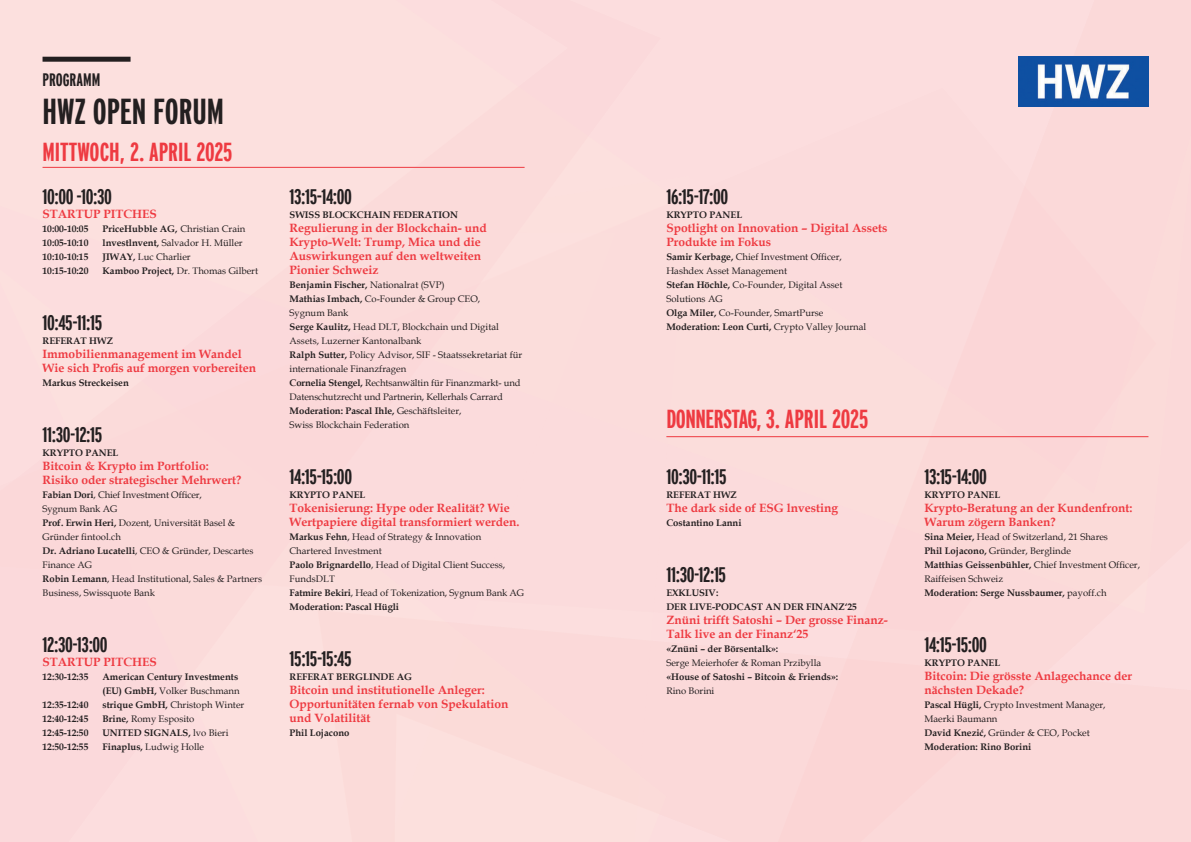
<style>
.page{position:relative;width:1191px;height:842px;background:#fff}
.page>*{position:absolute;margin:0;border:0;box-sizing:border-box;transform-origin:0 0}
.t1{font:700 extra-condensed 36px "Interstate";color:#231f20}
.t2{font:700 extra-condensed 26px "Interstate";letter-spacing:-.005em;color:#ee3a41}
.t3{font:700 extra-condensed 21px "Interstate";letter-spacing:-.02em;color:#231f20}
.t4{font:700 extra-condensed 18px "Interstate";letter-spacing:-.005em;color:#231f20}
.t5{font:700 12px/14px "Book Antiqua";color:#ee3a41}
.t6{font:9.5px/14px "Book Antiqua";color:#231f20}
.t7{font:700 9.5px/14px "Book Antiqua";color:#231f20}
.s1{font-weight:400}
.s2{font-weight:700}
</style>
<div class="page">
<div style="left:0;top:0;width:661px;height:842px;background:#fcddde"></div>
<div style="left:0;top:88px;width:734px;height:545px;background:#fbdbdc"></div>
<div style="left:734px;top:0;width:457px;height:610px;background:#fbdbdb"></div>
<div style="left:317px;top:610px;width:874px;height:232px;background:#fbd9d9"></div>
<div style="left:43px;top:57px;width:88px;height:5px;background:#231f20"></div>
<hr style="left:43px;top:167px;width:481px;height:1px;background:#ee3a41">
<hr style="left:666px;top:436px;width:482px;height:1px;background:#ee3a41">
<img style="left:1018px;top:57px;width:130px;height:49px">
<h3 class="t4" style="left:43px;top:70px;width:59px">PROGRAMM</h3>
<h1 class="t1" style="left:43px;top:91px;width:183px">HWZ OPEN FORUM</h1>
<h2 class="t2" style="left:43px;top:137px;width:192px">MITTWOCH, 2. APRIL 2025</h2>
<h3 class="t3" style="left:43px;top:185px;width:71px">10:00 -10:30</h3>
<p class="t5" style="left:43px;top:207px;width:116px">STARTUP PITCHES</p>
<p class="t7" style="left:43px;top:222px;width:47px">10:00-10:05</p>
<p class="t7" style="left:103px;top:222px;width:144px">PriceHubble AG, <span class="s1">Christian Crain</span></p>
<p class="t7" style="left:43px;top:236px;width:47px">10:05-10:10</p>
<p class="t6" style="left:103px;top:236px;width:142px"><span class="s2">lnvestlnvent,</span> Salvador H. Müller</p>
<p class="t7" style="left:43px;top:250px;width:47px">10:10-10:15</p>
<p class="t6" style="left:103px;top:250px;width:90px"><span class="s2">JIWAY,</span> Luc Charlier</p>
<p class="t7" style="left:43px;top:264px;width:47px">10:15-10:20</p>
<p class="t6" style="left:103px;top:264px;width:157px"><span class="s2">Kamboo Project,</span> Dr. Thomas Gilbert</p>
<h3 class="t3" style="left:43px;top:311px;width:61px">10:45-11:15</h3>
<p class="t7" style="left:43px;top:334px;width:72px">REFERAT HWZ</p>
<p class="t5" style="left:43px;top:347px;width:215px">Immobilienmanagement im Wandel<br>Wie sich Profis auf morgen vorbereiten</p>
<p class="t7" style="left:43px;top:376px;width:88px">Markus Streckeisen</p>
<h3 class="t3" style="left:43px;top:423px;width:61px">11:30-12:15</h3>
<p class="t7" style="left:43px;top:446px;width:77px">KRYPTO PANEL</p>
<p class="t5" style="left:43px;top:459px;width:200px">Bitcoin &amp; Krypto im Portfolio:<br>Risiko oder strategischer Mehrwert?</p>
<p class="t6" style="left:43px;top:488px;width:221px"><span class="s2">Fabian Dori</span>, Chief Investment Officer,<br>Sygnum Bank AG<br><span class="s2">Prof. Erwin Heri,</span> Dozent, Universität Basel &amp;<br>Gründer fintool.ch<br><span class="s2">Dr. Adriano Lucatelli</span>, CEO &amp; Gründer, Descartes<br>Finance AG<br><span class="s2">Robin Lemann</span>, Head Institutional, Sales &amp; Partners<br>Business, Swissquote Bank</p>
<h3 class="t3" style="left:43px;top:633px;width:67px">12:30-13:00</h3>
<p class="t5" style="left:43px;top:655px;width:116px">STARTUP PITCHES</p>
<p class="t7" style="left:43px;top:670px;width:47px">12:30-12:35</p>
<p class="t7" style="left:103px;top:670px;width:138px">American Century Investments (EU) GmbH, <span class="s1">Volker Buschmann</span></p>
<p class="t7" style="left:43px;top:698px;width:47px">12:35-12:40</p>
<p class="t6" style="left:103px;top:698px;width:143px"><span class="s2">strique GmbH,</span> Christoph Winter</p>
<p class="t7" style="left:43px;top:712px;width:47px">12:40-12:45</p>
<p class="t6" style="left:103px;top:712px;width:93px"><span class="s2">Brine,</span> Romy Esposito</p>
<p class="t7" style="left:43px;top:726px;width:47px">12:45-12:50</p>
<p class="t7" style="left:103px;top:726px;width:127px">UNITED SIGNALS, <span class="s1">lvo Bieri</span></p>
<p class="t7" style="left:43px;top:740px;width:47px">12:50-12:55</p>
<p class="t6" style="left:103px;top:740px;width:103px"><span class="s2">Finaplus,</span> Ludwig Holle</p>
<h3 class="t3" style="left:289px;top:185px;width:64px">13:15-14:00</h3>
<p class="t7" style="left:289px;top:208px;width:170px">SWISS BLOCKCHAIN FEDERATION</p>
<p class="t5" style="left:289px;top:221px;width:199px">Regulierung in der Blockchain- und<br>Krypto-Welt: Trump, Mica und die<br>Auswirkungen auf den weltweiten<br>Pionier Schweiz</p>
<p class="t6" style="left:289px;top:278px;width:234px"><span class="s2">Benjamin Fischer,</span> Nationalrat (SVP)<br><span class="s2">Mathias Imbach,</span> Co-Founder &amp; Group CEO,<br>Sygnum Bank<br><span class="s2">Serge Kaulitz,</span> Head DLT, Blockchain und Digital Assets, Luzerner Kantonalbank<br><span class="s2">Ralph Sutter,</span> Policy Advisor, SIF - Staatssekretariat für internationale Finanzfragen<br><span class="s2">Cornelia Stengel,</span> Rechtsanwältin für Finanzmarkt- und Datenschutzrecht und Partnerin, Kellerhals Carrard <span class="s2">Moderation: Pascal Ihle,</span> Geschäftsleiter,<br>Swiss Blockchain Federation</p>
<h3 class="t3" style="left:289px;top:465px;width:64px">14:15-15:00</h3>
<p class="t7" style="left:289px;top:488px;width:77px">KRYPTO PANEL</p>
<p class="t5" style="left:289px;top:501px;width:231px">Tokenisierung: Hype oder Realität? Wie<br>Wertpapiere digital transformiert werden.</p>
<p class="t6" style="left:289px;top:530px;width:236px"><span class="s2">Markus Fehn</span>, Head of Strategy &amp; Innovation Chartered Investment<br><span class="s2">Paolo Brignardello</span>, Head of Digital Client Success, FundsDLT<br><span class="s2">Fatmire Bekiri</span>, Head of Tokenization, Sygnum Bank AG <span class="s2">Moderation: Pascal Hügli</span></p>
<h3 class="t3" style="left:289px;top:647px;width:64px">15:15-15:45</h3>
<p class="t7" style="left:289px;top:670px;width:124px">REFERAT BERGLINDE AG</p>
<p class="t5" style="left:289px;top:683px;width:220px">Bitcoin und institutionelle Anleger:<br>Opportunitäten fernab von Spekulation und Volatilität</p>
<p class="t7" style="left:289px;top:726px;width:61px">Phil Lojacono</p>
<h3 class="t3" style="left:666px;top:185px;width:63px">16:15-17:00</h3>
<p class="t7" style="left:666px;top:208px;width:77px">KRYPTO PANEL</p>
<p class="t5" style="left:666px;top:221px;width:222px">Spotlight on Innovation – Digital Assets<br>Produkte im Fokus</p>
<p class="t6" style="left:666px;top:250px;width:201px"><span class="s2">Samir Kerbage,</span> Chief Investment Officer, Hashdex Asset Management<br><span class="s2">Stefan Höchle,</span> Co-Founder, Digital Asset Solutions AG<br><span class="s2">Olga Miler,</span> Co-Founder, SmartPurse <span class="s2">Moderation: Leon Curti,</span> Crypto Valley Journal</p>
<h2 class="t2" style="left:666px;top:405px;width:203px">DONNERSTAG, 3. APRIL 2025</h2>
<h3 class="t3" style="left:666px;top:465px;width:62px">10:30-11:15</h3>
<p class="t7" style="left:666px;top:488px;width:72px">REFERAT HWZ</p>
<p class="t5" style="left:666px;top:501px;width:173px">The dark side of ESG lnvesting</p>
<p class="t7" style="left:666px;top:516px;width:77px">Costantino Lanni</p>
<h3 class="t3" style="left:666px;top:563px;width:61px">11:30-12:15</h3>
<p class="t7" style="left:666px;top:586px;width:192px">EXKLUSIV:<br>DER LIVE-PODCAST AN DER FINANZ‘25</p>
<p class="t5" style="left:666px;top:613px;width:223px">Znüni trifft Satoshi – Der grosse Finanz-<br>Talk live an der Finanz‘25</p>
<p class="t7" style="left:666px;top:642px;width:113px">«Znüni – der Börsentalk»:</p>
<p class="t6" style="left:666px;top:656px;width:156px">Serge Meierhofer &amp; Roman Przibylla</p>
<p class="t7" style="left:666px;top:670px;width:173px">«House of Satoshi – Bitcoin &amp; Friends»:</p>
<p class="t6" style="left:666px;top:684px;width:50px">Rino Borini</p>
<h3 class="t3" style="left:924px;top:465px;width:64px">13:15-14:00</h3>
<p class="t7" style="left:924px;top:488px;width:77px">KRYPTO PANEL</p>
<p class="t5" style="left:924px;top:501px;width:210px">Krypto-Beratung an der Kundenfront:<br>Warum zögern Banken?</p>
<p class="t6" style="left:924px;top:530px;width:217px"><span class="s2">Sina Meier,</span> Head of Switzerland, 21 Shares<br><span class="s2">Phil Lojacono,</span> Gründer, Berglinde<br><span class="s2">Matthias Geissenbühler,</span> Chief Investment Officer, Raiffeisen Schweiz<br><span class="s2">Moderation: Serge Nussbaumer,</span> payoff.ch</p>
<h3 class="t3" style="left:924px;top:633px;width:64px">14:15-15:00</h3>
<p class="t7" style="left:924px;top:656px;width:77px">KRYPTO PANEL</p>
<p class="t5" style="left:924px;top:669px;width:209px">Bitcoin: Die grösste Anlagechance der nächsten Dekade?</p>
<p class="t6" style="left:924px;top:698px;width:183px"><span class="s2">Pascal Hügli,</span> Crypto Investment Manager,<br>Maerki Baumann<br><span class="s2">David Knezić,</span> Gründer &amp; CEO, Pocket<br><span class="s2">Moderation: Rino Borini</span></p>
</div>
